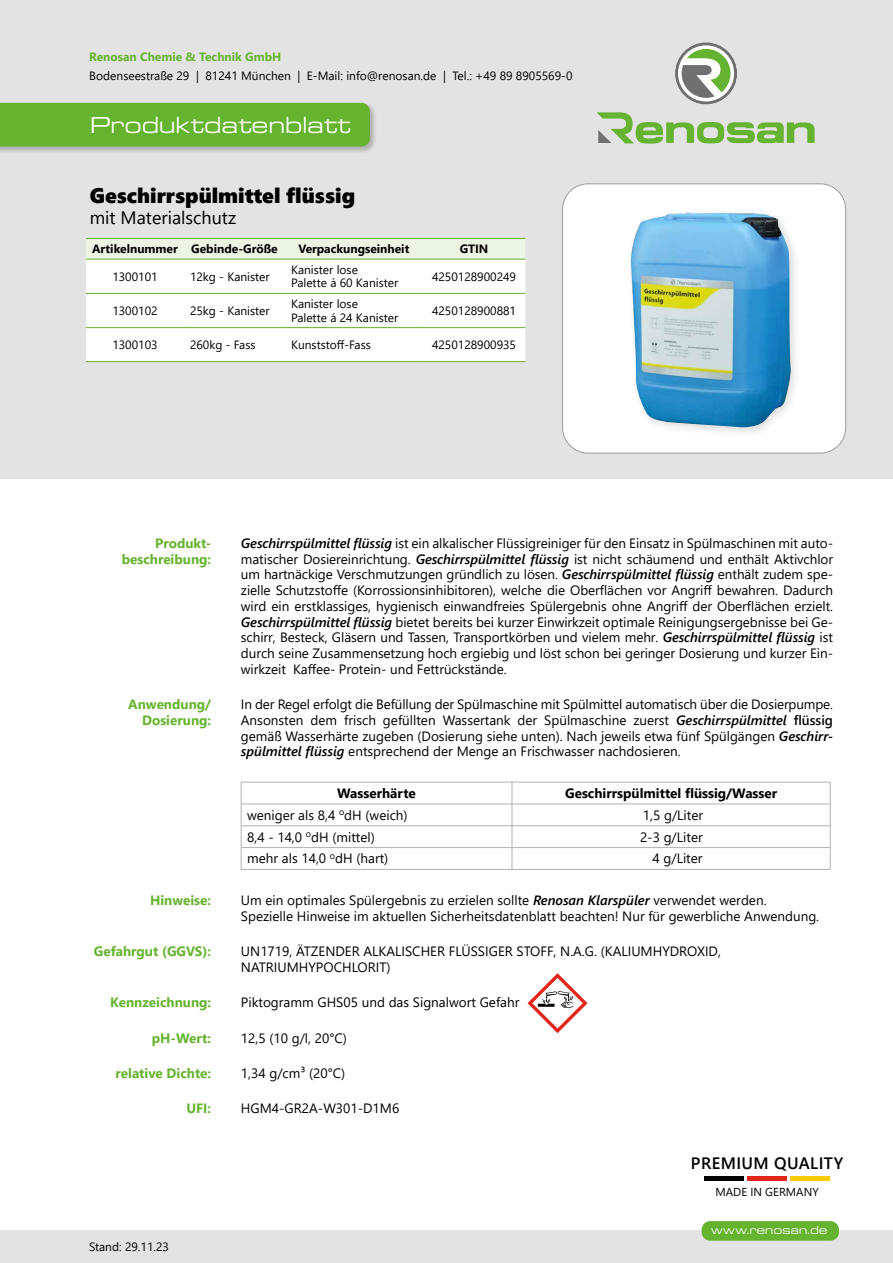
<style>
.page{position:relative;width:893px;height:1263px;background:#fff}
.page>*{position:absolute;margin:0;border:0;box-sizing:border-box;transform-origin:0 0}
.t1{font:24px "Eurostile MN Extended";letter-spacing:.02em;color:#fff}
.t2{font:21px "Segoe UI Black";color:#000}
.t3{font:18px "Segoe UI";color:#000}
.t4{font:600 16.5px "Segoe UI";letter-spacing:.025em;color:#000}
.t5{font:13.5px/15.8px "Segoe UI";color:#000;text-align:justify}
.t6{font:700 13.5px/15.8px "Segoe UI";color:#65b32e;text-align:right}
.t7{font:700 13.5px "Segoe UI";color:#000}
.t8{font:12px/13.5px "Segoe UI";color:#000}
.t9{font:700 12px "Segoe UI";color:#000}
.t10{font:700 12px "Segoe UI";color:#65b32e}
.t11{font:12px "Eurostile MN Extended";letter-spacing:.03em;color:#fff}
.t12{font:11.55px "Segoe UI";color:#000}
.s1{font-weight:600;font-style:italic}
.s2{font-weight:600}
</style>
<div class="page">
<div style="left:0;top:1230px;width:893px;height:33px;background:#e3e3e3"></div>
<div style="left:0;top:0;width:893px;height:478px;background:#e3e3e3"></div>
<div style="left:563px;top:184px;width:283px;height:269px;background:#fff;border-radius:26px"></div>
<div style="left:562px;top:184px;width:284px;height:269px;border:1px solid #9d9d9c;border-radius:26px"></div>
<svg style="left:675px;top:43px;width:62px;height:61px"></svg>
<svg style="left:596px;top:112px;width:219px;height:32px"></svg>
<svg style="left:240px;top:781px;width:591px;height:253px"></svg>
<hr style="left:241px;top:782px;width:271px;height:1px;background:#b3b2b2">
<hr style="left:512px;top:782px;width:318px;height:1px;background:#b3b2b2">
<hr style="left:241px;top:804px;width:271px;height:1px;background:#b3b2b2">
<hr style="left:512px;top:804px;width:318px;height:1px;background:#b3b2b2">
<hr style="left:241px;top:825px;width:271px;height:1px;background:#b3b2b2">
<hr style="left:512px;top:825px;width:318px;height:1px;background:#b3b2b2">
<hr style="left:241px;top:847px;width:271px;height:1px;background:#b3b2b2">
<svg style="left:241px;top:782px;width:1px;height:87px"></svg>
<hr style="left:512px;top:847px;width:318px;height:1px;background:#b3b2b2">
<svg style="left:512px;top:782px;width:1px;height:87px"></svg>
<svg style="left:830px;top:782px;width:1px;height:87px"></svg>
<hr style="left:241px;top:869px;width:271px;height:1px;background:#b3b2b2">
<hr style="left:512px;top:869px;width:318px;height:1px;background:#b3b2b2">
<div style="left:0;top:101px;width:378px;height:53px;background:#000;opacity:.25"></div>
<div style="left:0;top:103px;width:370px;height:43px;background:#65b32e"></div>
<div style="left:702px;top:1221px;width:137px;height:20px;background:#65b32e;border-radius:9px"></div>
<div style="left:86px;top:239px;width:439px;height:20px;background:#ecf4e3"></div>
<div style="left:86px;top:260px;width:439px;height:101px;background:#fff"></div>
<hr style="left:86px;top:238px;width:98px;height:1px;background:#65b32e">
<hr style="left:184px;top:238px;width:101px;height:1px;background:#65b32e">
<hr style="left:285px;top:238px;width:138px;height:1px;background:#65b32e">
<hr style="left:423px;top:238px;width:102px;height:1px;background:#65b32e">
<hr style="left:86px;top:259px;width:98px;height:1px;background:#65b32e">
<hr style="left:184px;top:259px;width:101px;height:1px;background:#65b32e">
<hr style="left:285px;top:259px;width:138px;height:1px;background:#65b32e">
<hr style="left:423px;top:259px;width:102px;height:1px;background:#65b32e">
<hr style="left:86px;top:293px;width:98px;height:1px;background:#65b32e">
<hr style="left:184px;top:293px;width:101px;height:1px;background:#65b32e">
<hr style="left:285px;top:293px;width:138px;height:1px;background:#65b32e">
<hr style="left:423px;top:293px;width:102px;height:1px;background:#65b32e">
<hr style="left:86px;top:327px;width:98px;height:1px;background:#65b32e">
<hr style="left:184px;top:327px;width:101px;height:1px;background:#65b32e">
<hr style="left:285px;top:327px;width:138px;height:1px;background:#65b32e">
<hr style="left:423px;top:327px;width:102px;height:1px;background:#65b32e">
<hr style="left:86px;top:361px;width:98px;height:1px;background:#65b32e">
<hr style="left:184px;top:361px;width:101px;height:1px;background:#65b32e">
<hr style="left:285px;top:361px;width:138px;height:1px;background:#65b32e">
<hr style="left:423px;top:361px;width:102px;height:1px;background:#65b32e">
<div style="left:625px;top:207px;width:176px;height:232px;background:#000;opacity:.15"></div>
<img style="left:630px;top:212px;width:162px;height:216px">
<hr style="left:704px;top:1176px;width:40px;height:4px;background:#000">
<hr style="left:747px;top:1176px;width:40px;height:4px;background:#e1251b">
<hr style="left:790px;top:1176px;width:40px;height:4px;background:#fc0">
<svg style="left:527px;top:973px;width:60px;height:60px"></svg>
<p class="t10" style="left:89px;top:46px;width:194px">Renosan Chemie &amp; Technik GmbH</p>
<p class="t8" style="left:89px;top:68px;width:485px">Bodenseestraße 29 | 81241 München | E-Mail: info@renosan.de | Tel.: +49 89 8905569-0</p>
<h1 class="t1" style="left:90px;top:112px;width:262px">Produktdatenblatt</h1>
<h2 class="t2" style="left:90px;top:181px;width:267px">Geschirrspülmittel flüssig</h2>
<h3 class="t3" style="left:90px;top:201px;width:148px">mit Materialschutz</h3>
<p class="t9" style="left:92px;top:238px;width:187px">Artikelnummer Gebinde-Größe</p>
<p class="t9" style="left:298px;top:238px;width:112px">Verpackungseinheit</p>
<p class="t9" style="left:460px;top:238px;width:30px">GTIN</p>
<p class="t8" style="left:112px;top:269px;width:47px">1300101</p>
<p class="t8" style="left:190px;top:269px;width:81px">12kg - Kanister</p>
<p class="t8" style="left:291px;top:262px;width:109px">Kanister lose<br>Palette á 60 Kanister</p>
<p class="t8" style="left:432px;top:269px;width:86px">4250128900249</p>
<p class="t8" style="left:112px;top:303px;width:47px">1300102</p>
<p class="t8" style="left:190px;top:303px;width:81px">25kg - Kanister</p>
<p class="t8" style="left:291px;top:296px;width:109px">Kanister lose<br>Palette á 24 Kanister</p>
<p class="t8" style="left:432px;top:303px;width:86px">4250128900881</p>
<p class="t8" style="left:112px;top:337px;width:47px">1300103</p>
<p class="t8" style="left:190px;top:337px;width:67px">260kg - Fass</p>
<p class="t8" style="left:291px;top:337px;width:81px">Kunststoff-Fass</p>
<p class="t8" style="left:432px;top:337px;width:86px">4250128900935</p>
<p class="t6" style="left:122px;top:534px;width:91px">Produkt&shy;beschreibung:</p>
<p class="t5" style="left:241px;top:534px;width:594px"><span class="s1">Geschirrspülmittel flüssig</span> ist ein alkalischer Flüssigreiniger für den Einsatz in Spülmaschinen mit auto&shy;matischer Dosiereinrichtung. <span class="s1">Geschirrspülmittel flüssig</span> ist nicht schäumend und enthält Aktivchlor um hartnäckige Verschmutzungen gründlich zu lösen. <span class="s1">Geschirrspülmittel flüssig</span> enthält zudem spe&shy;zielle Schutzstoffe (Korrossionsinhibitoren), welche die Oberflächen vor Angriff bewahren. Dadurch wird ein erstklassiges, hygienisch einwandfreies Spülergebnis ohne Angriff der Oberflächen erzielt.<br><span class="s1">Geschirrspülmittel flüssig</span> bietet bereits bei kurzer Einwirkzeit optimale Reinigungsergebnisse bei Ge&shy;schirr, Besteck, Gläsern und Tassen, Transportkörben und vielem mehr. <span class="s1">Geschirrspülmittel flüssig</span> ist durch seine Zusammensetzung hoch ergiebig und löst schon bei geringer Dosierung und kurzer Ein&shy;wirkzeit Kaffee- Protein- und Fettrückstände.</p>
<p class="t6" style="left:128px;top:695px;width:84px">Anwendung/<br>Dosierung:</p>
<p class="t5" style="left:241px;top:695px;width:594px">In der Regel erfolgt die Befüllung der Spülmaschine mit Spülmittel automatisch über die Dosierpumpe.<br>Ansonsten dem frisch gefüllten Wassertank der Spülmaschine zuerst <span class="s1">Geschirrspülmittel</span> <span class="s2">flüssig </span>gemäß Wasserhärte zugeben (Dosierung siehe unten). Nach jeweils etwa fünf Spülgängen <span class="s1">Geschirr&shy;spülmittel flüssig</span> entsprechend der Menge an Frischwasser nachdosieren.</p>
<p class="t7" style="left:337px;top:780px;width:80px">Wasserhärte</p>
<p class="t7" style="left:565px;top:780px;width:214px">Geschirrspülmittel flüssig/Wasser</p>
<p class="t5" style="left:247px;top:806px;width:162px">weniger als 8,4 <sup>o</sup>dH (weich)</p>
<p class="t5" style="left:643px;top:806px;width:62px">1,5 g/Liter</p>
<p class="t5" style="left:247px;top:828px;width:129px">8,4 - 14,0 <sup>o</sup>dH (mittel)</p>
<p class="t5" style="left:640px;top:828px;width:64px">2-3 g/Liter</p>
<p class="t5" style="left:247px;top:849px;width:143px">mehr als 14,0 <sup>o</sup>dH (hart)</p>
<p class="t5" style="left:652px;top:849px;width:52px">4 g/Liter</p>
<p class="t6" style="left:150px;top:891px;width:63px">Hinweise:</p>
<p class="t5" style="left:241px;top:891px;width:580px">Um ein optimales Spülergebnis zu erzielen sollte <span class="s1">Renosan Klarspüler</span> verwendet werden.<br>Spezielle Hinweise im aktuellen Sicherheitsdatenblatt beachten! Nur für gewerbliche Anwendung.</p>
<p class="t6" style="left:94px;top:942px;width:119px">Gefahrgut (GGVS):</p>
<p class="t5" style="left:241px;top:942px;width:481px">UN1719, ÄTZENDER ALKALISCHER FLÜSSIGER STOFF, N.A.G. (KALIUMHYDROXID,<br>NATRIUMHYPOCHLORIT)</p>
<p class="t6" style="left:110px;top:993px;width:102px">Kennzeichnung:</p>
<p class="t5" style="left:241px;top:993px;width:280px">Piktogramm GHS05 und das Signalwort Gefahr</p>
<p class="t6" style="left:152px;top:1029px;width:61px">pH-Wert:</p>
<p class="t5" style="left:241px;top:1029px;width:107px">12,5 (10 g/l, 20°C)</p>
<p class="t6" style="left:116px;top:1064px;width:97px">relative Dichte:</p>
<p class="t5" style="left:241px;top:1064px;width:106px">1,34 g/cm³ (20°C)</p>
<p class="t6" style="left:186px;top:1099px;width:26px">UFI:</p>
<p class="t5" style="left:241px;top:1099px;width:160px">HGM4-GR2A-W301-D1M6</p>
<p class="t4" style="left:691px;top:1148px;width:154px">PREMIUM QUALITY</p>
<p class="t12" style="left:715px;top:1181px;width:105px">MADE IN GERMANY</p>
<p class="t8" style="left:89px;top:1238px;width:81px">Stand: 29.11.23</p>
<p class="t11" style="left:711px;top:1224px;width:118px">www.renosan.de</p>
</div>
